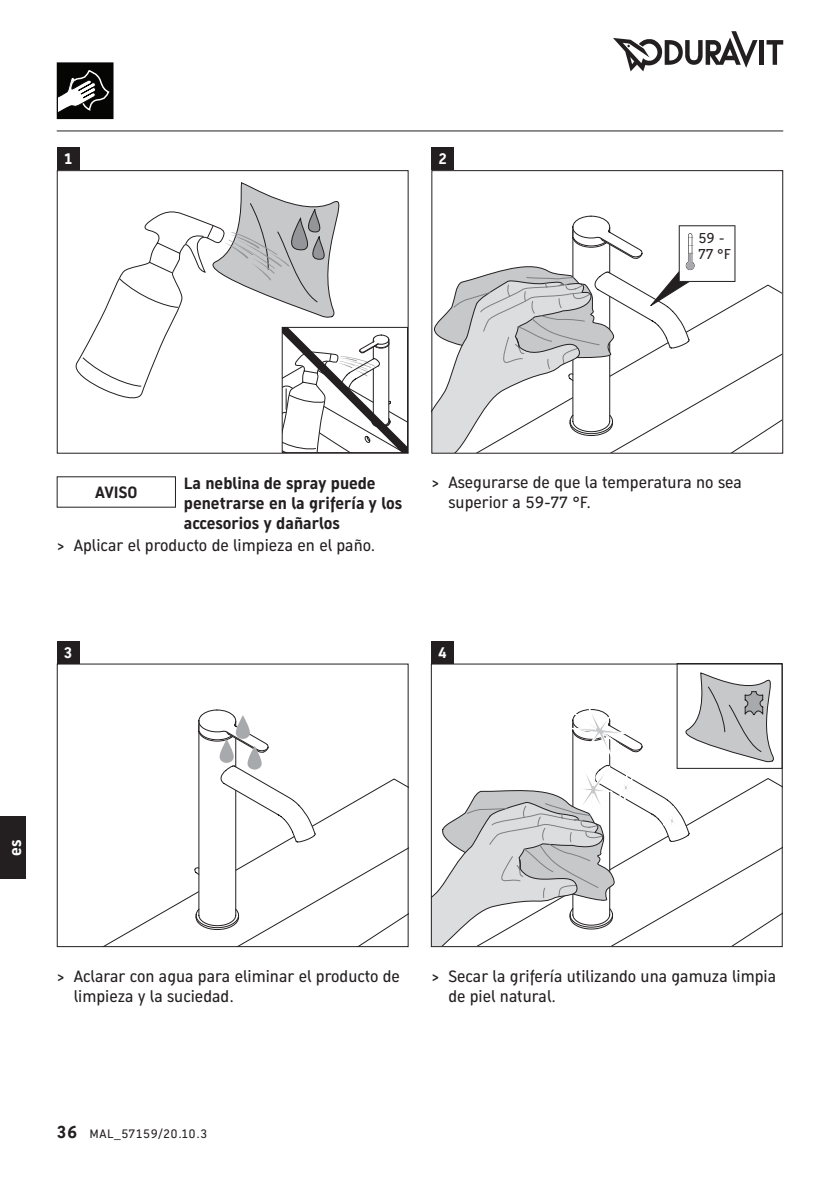
<style>
.page{position:relative;width:840px;height:1191px;background:#fff}
.page>*{position:absolute;margin:0;border:0;box-sizing:border-box;transform-origin:0 0}
.t1{font:16px/20px "Dura Sans 2014 c";color:#231f20}
.t2{font:700 16px/20px "Dura Sans 2014 c";color:#231f20}
.t3{font:700 16px "Dura Sans 2014 c";color:#fff}
.t4{font:700 15px "Dura Sans 2014 c";color:#fff}
.t5{font:14px/16px "Dura Sans 2014 c";color:#231f20}
.t6{font:12px "Dura Sans 2014 c";letter-spacing:.05em;color:#231f20}
.s1{font-weight:700;font-size:17px}
</style>
<div class="page">
<svg style="left:75px;top:182px;width:331px;height:270px"></svg>
<svg style="left:735px;top:284px;width:45px;height:168px"></svg>
<svg style="left:433px;top:215px;width:302px;height:237px"></svg>
<svg style="left:105px;top:778px;width:301px;height:167px"></svg>
<svg style="left:194px;top:709px;width:122px;height:236px"></svg>
<svg style="left:432px;top:671px;width:348px;height:274px"></svg>
<hr style="left:759px;top:40px;width:4px;height:25px;background:#231f20">
<svg style="left:766px;top:40px;width:16px;height:25px"></svg>
<svg style="left:613px;top:31px;width:144px;height:40px"></svg>
<hr style="left:57px;top:130px;width:725px;height:1px;background:#231f20">
<svg style="left:57px;top:62px;width:56px;height:57px"></svg>
<div style="left:57px;top:170px;width:351px;height:284px;border:1px solid #231f20"></div>
<div style="left:430px;top:663px;width:352px;height:284px;border:1px solid #231f20"></div>
<div style="left:57px;top:663px;width:351px;height:284px;border:1px solid #231f20"></div>
<div style="left:57px;top:641px;width:22px;height:22px;background:#231f20"></div>
<div style="left:431px;top:147px;width:23px;height:23px;background:#231f20"></div>
<div style="left:57px;top:147px;width:22px;height:23px;background:#231f20"></div>
<div style="left:431px;top:641px;width:23px;height:22px;background:#231f20"></div>
<div style="left:0;top:816px;width:26px;height:63px;background:#231f20"></div>
<p class="t4" style="left:64px;top:149px;width:10px">1</p>
<p class="t4" style="left:438px;top:149px;width:10px">2</p>
<p class="t5" style="left:698px;top:230px;width:34px">59 -<br>77 °F</p>
<p class="t2" style="left:95px;top:482px;width:44px">AVISO</p>
<p class="t2" style="left:184px;top:473px;width:220px">La neblina de spray puede penetrarse en la grifería y los accesorios y dañarlos</p>
<p class="t1" style="left:57px;top:535px;width:320px">&gt; Aplicar el producto de limpieza en el paño.</p>
<p class="t1" style="left:448px;top:473px;width:295px;text-indent:-17px">&gt; Asegurarse de que la temperatura no sea superior a 59-77 °F.</p>
<p class="t4" style="left:64px;top:642px;width:10px">3</p>
<p class="t4" style="left:438px;top:642px;width:10px">4</p>
<p class="t3" style="left:4px;top:856px;width:18px;rotate:-90deg">es</p>
<p class="t1" style="left:74px;top:966px;width:327px;text-indent:-17px">&gt; Aclarar con agua para eliminar el producto de limpieza y la suciedad.</p>
<p class="t1" style="left:448px;top:966px;width:329px;text-indent:-17px">&gt; Secar la grifería utilizando una gamuza limpia de piel natural.</p>
<p class="t6" style="left:57px;top:1125px;width:152px"><span class="s1">36</span> MAL_57159/20.10.3</p>
</div>
